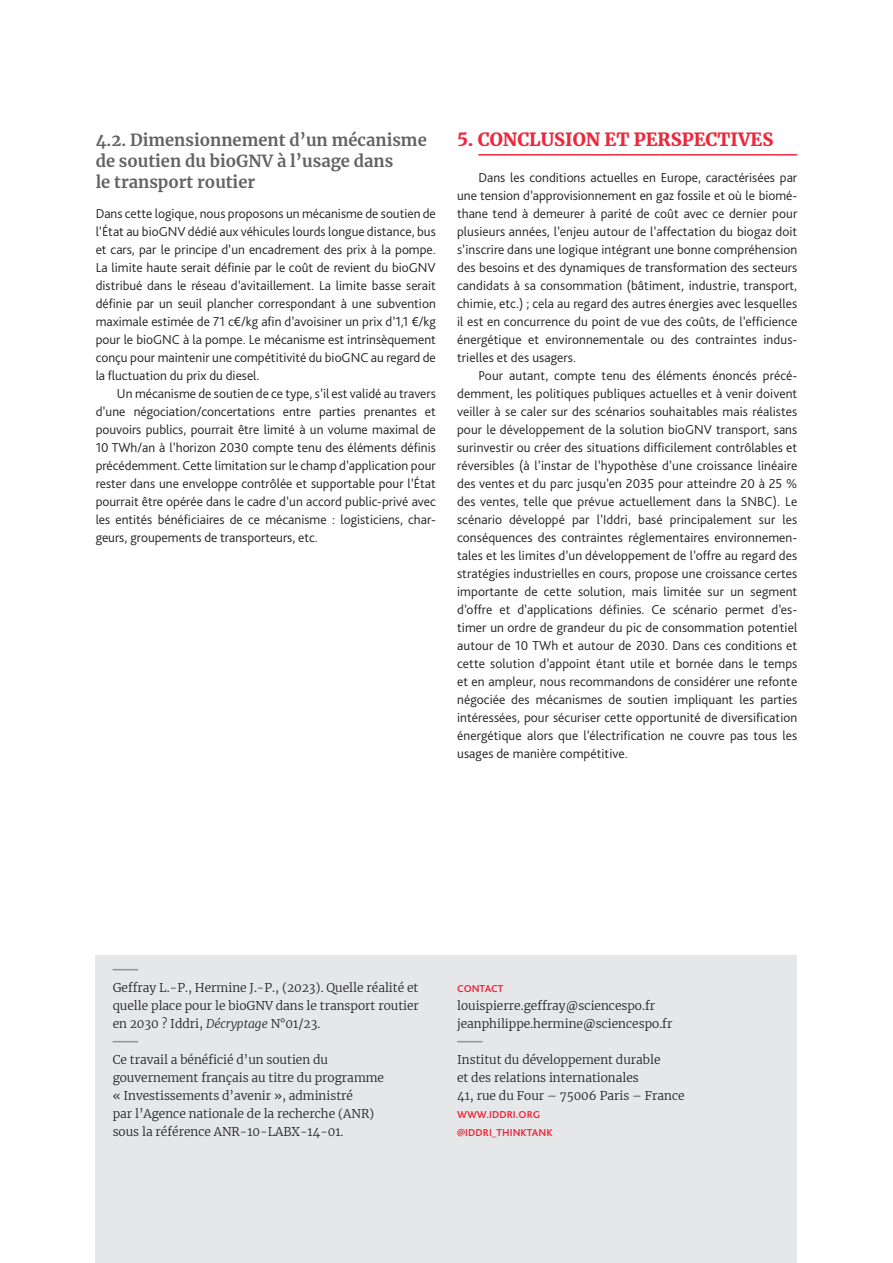
<style>
.page{position:relative;width:893px;height:1263px;background:#fff}
.page>*{position:absolute;margin:0;border:0;box-sizing:border-box;transform-origin:0 0}
.T1{font:900 18px "Merriweather";color:#ed283c}
.T2{font:700 16.5px/21px "Merriweather";color:#636366}
.texteFR{font:300 13.5px/18px "Bliss Pro";letter-spacing:.005em;color:#231f20;text-align:justify}
.texte_1er{font:300 13.5px/18px "Bliss Pro";color:#231f20;text-align:justify}
.TexteOurs_Filet{font:300 12px/18px "Merriweather";color:#231f20}
.TexteOurs{font:300 12px "Merriweather";color:#231f20}
.web_ours{font:700 10.5px/18px "Bliss Pro";color:#ed283c}
.T1_ours{font:700 10.5px "Bliss Pro";color:#ed283c}
.s1{font-style:italic}
</style>
<div class="page">
<div style="left:96px;top:956px;width:701px;height:307px;background:#e6e7e9"></div>
<svg style="left:113px;top:969px;width:25px;height:1px"></svg>
<svg style="left:113px;top:1041px;width:25px;height:1px"></svg>
<svg style="left:457px;top:1041px;width:26px;height:1px"></svg>
<hr style="left:478px;top:154px;width:319px;height:2px;background:#ed283c">
<p class="T2" style="left:96px;top:129px;width:333px">4.2. Dimensionnement d’un mécanisme de soutien du bioGNV à l’usage dans<br>le transport routier</p>
<p class="texte_1er" style="left:96px;top:204px;width:342px">Dans cette logique, nous proposons un mécanisme de soutien de l’État au bioGNV dédié aux véhicules lourds longue distance, bus et cars, par le principe d’un encadrement des prix à la pompe.<br>La limite haute serait définie par le coût de revient du bioGNV distribué dans le réseau d’avitaillement. La limite basse serait définie par un seuil plancher correspondant à une subvention maximale estimée de 71 c€/kg afin d’avoisiner un prix d’1,1 €/kg pour le bioGNC à la pompe. Le mécanisme est intrinsèquement conçu pour maintenir une compétitivité du bioGNC au regard de la fluctuation du prix du diesel.</p>
<p class="texteFR" style="left:96px;top:384px;width:342px;text-indent:21px">Un mécanisme de soutien de ce type, s’il est validé au travers d’une négociation/concertations entre parties prenantes et pouvoirs publics, pourrait être limité à un volume maximal de 10 TWh/an à l’horizon 2030 compte tenu des éléments définis précédemment. Cette limitation sur le champ d’application pour rester dans une enveloppe contrôlée et supportable pour l’État pourrait être opérée dans le cadre d’un accord public-privé avec les entités bénéficiaires de ce mécanisme : logisticiens, char&shy;geurs, groupements de transporteurs, etc.</p>
<p class="T1" style="left:457px;top:126px;width:318px">5. CONCLUSION ET PERSPECTIVES</p>
<p class="texteFR" style="left:457px;top:168px;width:342px;text-indent:21px">Dans les conditions actuelles en Europe, caractérisées par une tension d’approvisionnement en gaz fossile et où le biomé&shy;thane tend à demeurer à parité de coût avec ce dernier pour plusieurs années, l’enjeu autour de l’affectation du biogaz doit s’inscrire dans une logique intégrant une bonne compréhension des besoins et des dynamiques de transformation des secteurs candidats à sa consommation (bâtiment, industrie, transport, chimie, etc.) ; cela au regard des autres énergies avec lesquelles il est en concurrence du point de vue des coûts, de l’efficience énergétique et environnementale ou des contraintes indus&shy;trielles et des usagers.</p>
<p class="texteFR" style="left:457px;top:366px;width:342px;text-indent:21px">Pour autant, compte tenu des éléments énoncés précé&shy;demment, les politiques publiques actuelles et à venir doivent veiller à se caler sur des scénarios souhaitables mais réalistes pour le développement de la solution bioGNV transport, sans surinvestir ou créer des situations difficilement contrôlables et réversibles (à l’instar de l’hypothèse d’une croissance linéaire des ventes et du parc jusqu’en 2035 pour atteindre 20 à 25 % des ventes, telle que prévue actuellement dans la SNBC). Le scénario développé par l’Iddri, basé principalement sur les conséquences des contraintes réglementaires environnemen&shy;tales et les limites d’un développement de l’offre au regard des stratégies industrielles en cours, propose une croissance certes importante de cette solution, mais limitée sur un segment d’offre et d’applications définies. Ce scénario permet d’es&shy;timer un ordre de grandeur du pic de consommation potentiel autour de 10 TWh et autour de 2030. Dans ces conditions et cette solution d’appoint étant utile et bornée dans le temps et en ampleur, nous recommandons de considérer une refonte négociée des mécanismes de soutien impliquant les parties intéressées, pour sécuriser cette opportunité de diversification énergétique alors que l’électrification ne couvre pas tous les usages de manière compétitive.</p>
<p class="TexteOurs_Filet" style="left:113px;top:978px;width:308px;text-align:justify">Geffray L.-P., Hermine J.-P., (2023). Quelle réalité et quelle place pour le bioGNV dans le transport routier en 2030 ? Iddri, <span class="s1">Décryptage</span> N°01/23.</p>
<p class="TexteOurs_Filet" style="left:113px;top:1050px;width:273px">Ce travail a bénéficié d’un soutien du gouvernement français au titre du programme « Investissements d’avenir », administré<br>par l’Agence nationale de la recherche (ANR) sous la référence ANR-10-LABX-14-01.</p>
<p class="T1_ours" style="left:457px;top:982px;width:48px">CONTACT</p>
<p class="TexteOurs" style="left:457px;top:997px;width:200px">louispierre.geffray@sciencespo.fr</p>
<p class="TexteOurs" style="left:457px;top:1015px;width:217px">jeanphilippe.hermine@sciencespo.fr</p>
<p class="TexteOurs_Filet" style="left:457px;top:1050px;width:229px">Institut du développement durable<br>et des relations internationales<br>41, rue du Four – 75006 Paris – France</p>
<p class="web_ours" style="left:457px;top:1105px;width:97px">WWW.IDDRI.ORG @IDDRI_THINKTANK</p>
</div>
